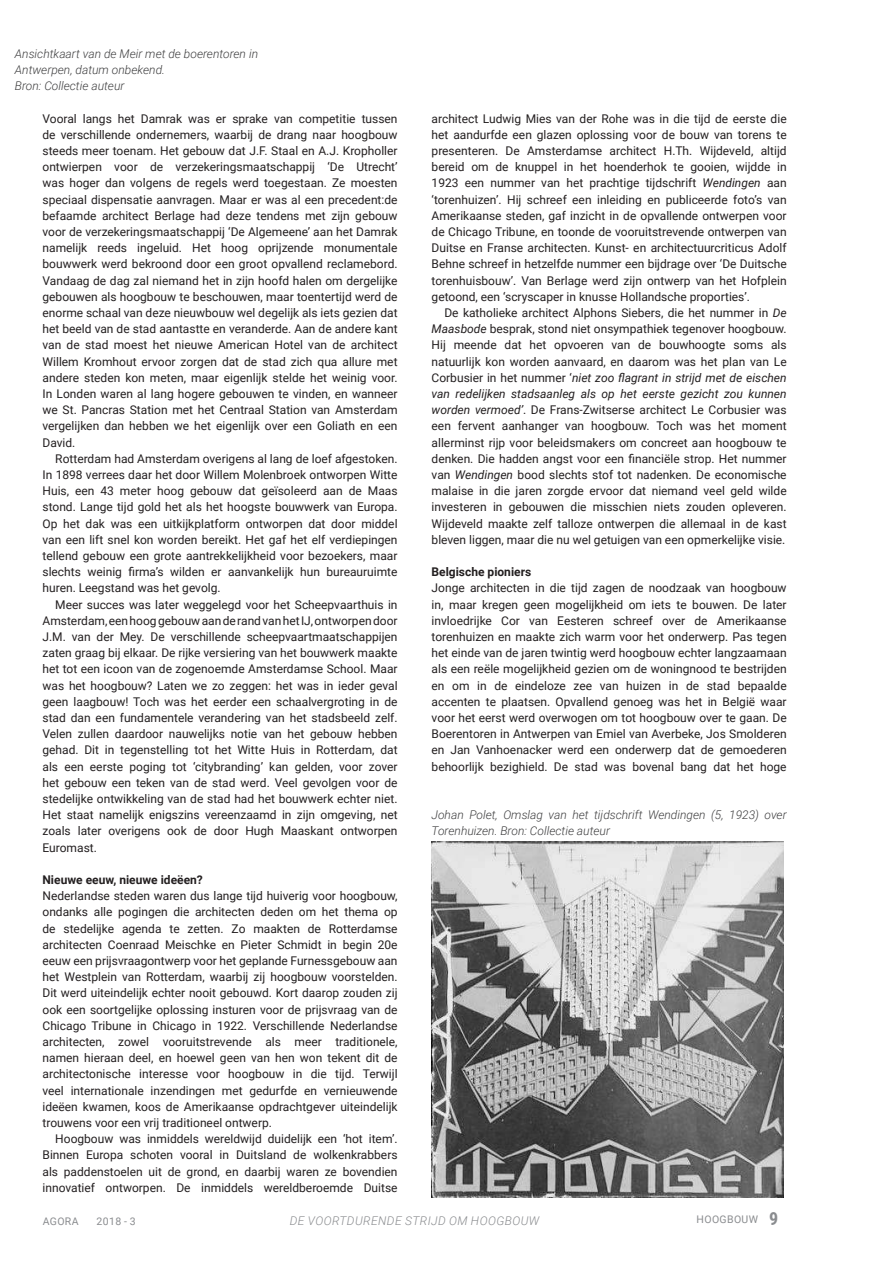
<style>
.page{position:relative;width:893px;height:1263px;background:#fff}
.page>*{position:absolute;margin:0;border:0;box-sizing:border-box;transform-origin:0 0}
.t1{font:12px/16.2px "Roboto";color:#231f20;text-align:justify}
.t2{font:italic 300 12px/16.2px "Roboto";color:#3e3e3f}
.t3{font:700 12px "Roboto";color:#231f20}
.t4{font:italic 300 12px "Roboto";letter-spacing:.035em;color:#8a8c8f}
.t5{font:10.5px "Roboto";letter-spacing:.035em;color:#8a8c8f}
.s1{font-style:italic}
.s2{font-family:"Roboto Condensed";font-weight:700;font-size:18px}
</style>
<div class="page">
<img style="left:432px;top:841px;width:352px;height:356px">
<p class="t2" style="left:15px;top:45px;width:245px">Ansichtkaart van de Meir met de boerentoren in<br>Antwerpen, datum onbekend.<br>Bron: Collectie auteur</p>
<p class="t1" style="left:43px;top:110px;width:357px">Vooral langs het Damrak was er sprake van competitie tussen de verschillende ondernemers, waarbij de drang naar hoogbouw steeds meer toenam. Het gebouw dat J.F. Staal en A.J. Kropholler ontwierpen voor de verzekeringsmaatschappij ‘De Utrecht’ was hoger dan volgens de regels werd toegestaan. Ze moesten speciaal dispensatie aanvragen. Maar er was al een precedent:de befaamde architect Berlage had deze tendens met zijn gebouw voor de verzekeringsmaatschappij ‘De Algemeene’ aan het Damrak namelijk reeds ingeluid. Het hoog oprijzende monumentale bouwwerk werd bekroond door een groot opvallend reclamebord.<br>Vandaag de dag zal niemand het in zijn hoofd halen om dergelijke gebouwen als hoogbouw te beschouwen, maar toentertijd werd de enorme schaal van deze nieuwbouw wel degelijk als iets gezien dat het beeld van de stad aantastte en veranderde. Aan de andere kant van de stad moest het nieuwe American Hotel van de architect Willem Kromhout ervoor zorgen dat de stad zich qua allure met andere steden kon meten, maar eigenlijk stelde het weinig voor.<br>In Londen waren al lang hogere gebouwen te vinden, en wanneer we St. Pancras Station met het Centraal Station van Amsterdam vergelijken dan hebben we het eigenlijk over een Goliath en een David.</p>
<p class="t1" style="left:43px;top:450px;width:357px;text-indent:13px">Rotterdam had Amsterdam overigens al lang de loef afgestoken.<br>In 1898 verrees daar het door Willem Molenbroek ontworpen Witte Huis, een 43 meter hoog gebouw dat geïsoleerd aan de Maas stond. Lange tijd gold het als het hoogste bouwwerk van Europa.<br>Op het dak was een uitkijkplatform ontworpen dat door middel van een lift snel kon worden bereikt. Het gaf het elf verdiepingen tellend gebouw een grote aantrekkelijkheid voor bezoekers, maar slechts weinig firma’s wilden er aanvankelijk hun bureauruimte huren. Leegstand was het gevolg.</p>
<p class="t1" style="left:43px;top:596px;width:357px;text-indent:13px">Meer succes was later weggelegd voor het Scheepvaarthuis in Amsterdam, een hoog gebouw aan de rand van het IJ, ontworpen door J.M. van der Mey. De verschillende scheepvaartmaatschappijen zaten graag bij elkaar. De rijke versiering van het bouwwerk maakte het tot een icoon van de zogenoemde Amsterdamse School. Maar was het hoogbouw? Laten we zo zeggen: het was in ieder geval geen laagbouw! Toch was het eerder een schaalvergroting in de stad dan een fundamentele verandering van het stadsbeeld zelf.<br>Velen zullen daardoor nauwelijks notie van het gebouw hebben gehad. Dit in tegenstelling tot het Witte Huis in Rotterdam, dat als een eerste poging tot ‘citybranding’ kan gelden, voor zover het gebouw een teken van de stad werd. Veel gevolgen voor de stedelijke ontwikkeling van de stad had het bouwwerk echter niet.<br>Het staat namelijk enigszins vereenzaamd in zijn omgeving, net zoals later overigens ook de door Hugh Maaskant ontworpen Euromast.</p>
<p class="t3" style="left:43px;top:871px;width:162px">Nieuwe eeuw, nieuwe ideëen?</p>
<p class="t1" style="left:43px;top:887px;width:357px">Nederlandse steden waren dus lange tijd huiverig voor hoogbouw, ondanks alle pogingen die architecten deden om het thema op de stedelijke agenda te zetten. Zo maakten de Rotterdamse architecten Coenraad Meischke en Pieter Schmidt in begin 20e eeuw een prijsvraagontwerp voor het geplande Furnessgebouw aan het Westplein van Rotterdam, waarbij zij hoogbouw voorstelden.<br>Dit werd uiteindelijk echter nooit gebouwd. Kort daarop zouden zij ook een soortgelijke oplossing insturen voor de prijsvraag van de Chicago Tribune in Chicago in 1922. Verschillende Nederlandse architecten, zowel vooruitstrevende als meer traditionele, namen hieraan deel, en hoewel geen van hen won tekent dit de architectonische interesse voor hoogbouw in die tijd. Terwijl veel internationale inzendingen met gedurfde en vernieuwende ideëen kwamen, koos de Amerikaanse opdrachtgever uiteindelijk trouwens voor een vrij traditioneel ontwerp.</p>
<p class="t1" style="left:43px;top:1130px;width:357px;text-indent:13px">Hoogbouw was inmiddels wereldwijd duidelijk een ‘hot item’.<br>Binnen Europa schoten vooral in Duitsland de wolkenkrabbers als paddenstoelen uit de grond, en daarbij waren ze bovendien innovatief ontworpen. De inmiddels wereldberoemde Duitse</p>
<p class="t1" style="left:432px;top:110px;width:357px">architect Ludwig Mies van der Rohe was in die tijd de eerste die het aandurfde een glazen oplossing voor de bouw van torens te presenteren. De Amsterdamse architect H.Th. Wijdeveld, altijd bereid om de knuppel in het hoenderhok te gooien, wijdde in 1923 een nummer van het prachtige tijdschrift <span class="s1">Wendingen</span> aan ‘torenhuizen’. Hij schreef een inleiding en publiceerde foto’s van Amerikaanse steden, gaf inzicht in de opvallende ontwerpen voor de Chicago Tribune, en toonde de vooruitstrevende ontwerpen van Duitse en Franse architecten. Kunst- en architectuurcriticus Adolf Behne schreef in hetzelfde nummer een bijdrage over ‘De Duitsche torenhuisbouw’. Van Berlage werd zijn ontwerp van het Hofplein getoond, een ‘scryscaper in knusse Hollandsche proporties’.</p>
<p class="t1" style="left:432px;top:304px;width:357px;text-indent:13px">De katholieke architect Alphons Siebers, die het nummer in <span class="s1">De Maasbode</span> besprak, stond niet onsympathiek tegenover hoogbouw.<br>Hij meende dat het opvoeren van de bouwhoogte soms als natuurlijk kon worden aanvaard, en daarom was het plan van Le Corbusier in het nummer ‘<span class="s1">niet zoo flagrant in strijd met de eischen van redelijken stadsaanleg als op het eerste gezicht zou kunnen worden vermoed’</span>. De Frans-Zwitserse architect Le Corbusier was een fervent aanhanger van hoogbouw. Toch was het moment allerminst rijp voor beleidsmakers om concreet aan hoogbouw te denken. Die hadden angst voor een financiële strop. Het nummer van <span class="s1">Wendingen</span> bood slechts stof tot nadenken. De economische malaise in die jaren zorgde ervoor dat niemand veel geld wilde investeren in gebouwen die misschien niets zouden opleveren.<br>Wijdeveld maakte zelf talloze ontwerpen die allemaal in de kast bleven liggen, maar die nu wel getuigen van een opmerkelijke visie.</p>
<p class="t3" style="left:432px;top:563px;width:101px">Belgische pioniers</p>
<p class="t1" style="left:432px;top:579px;width:357px">Jonge architecten in die tijd zagen de noodzaak van hoogbouw in, maar kregen geen mogelijkheid om iets te bouwen. De later invloedrijke Cor van Eesteren schreef over de Amerikaanse torenhuizen en maakte zich warm voor het onderwerp. Pas tegen het einde van de jaren twintig werd hoogbouw echter langzaamaan als een reële mogelijkheid gezien om de woningnood te bestrijden en om in de eindeloze zee van huizen in de stad bepaalde accenten te plaatsen. Opvallend genoeg was het in België waar voor het eerst werd overwogen om tot hoogbouw over te gaan. De Boerentoren in Antwerpen van Emiel van Averbeke, Jos Smolderen en Jan Vanhoenacker werd een onderwerp dat de gemoederen behoorlijk bezighield. De stad was bovenal bang dat het hoge</p>
<p class="t2" style="left:432px;top:806px;width:357px">Johan Polet, Omslag van het tijdschrift Wendingen (5, 1923) over<br>Torenhuizen. Bron: Collectie auteur</p>
<p class="t5" style="left:43px;top:1214px;width:37px">AGORA</p>
<p class="t5" style="left:97px;top:1214px;width:41px">2018 - 3</p>
<p class="t4" style="left:290px;top:1212px;width:251px">DE VOORTDURENDE STRIJD OM HOOGBOUW</p>
<p class="t5" style="left:697px;top:1212px;width:83px">HOOGBOUW <span class="s2">9</span></p>
</div>
